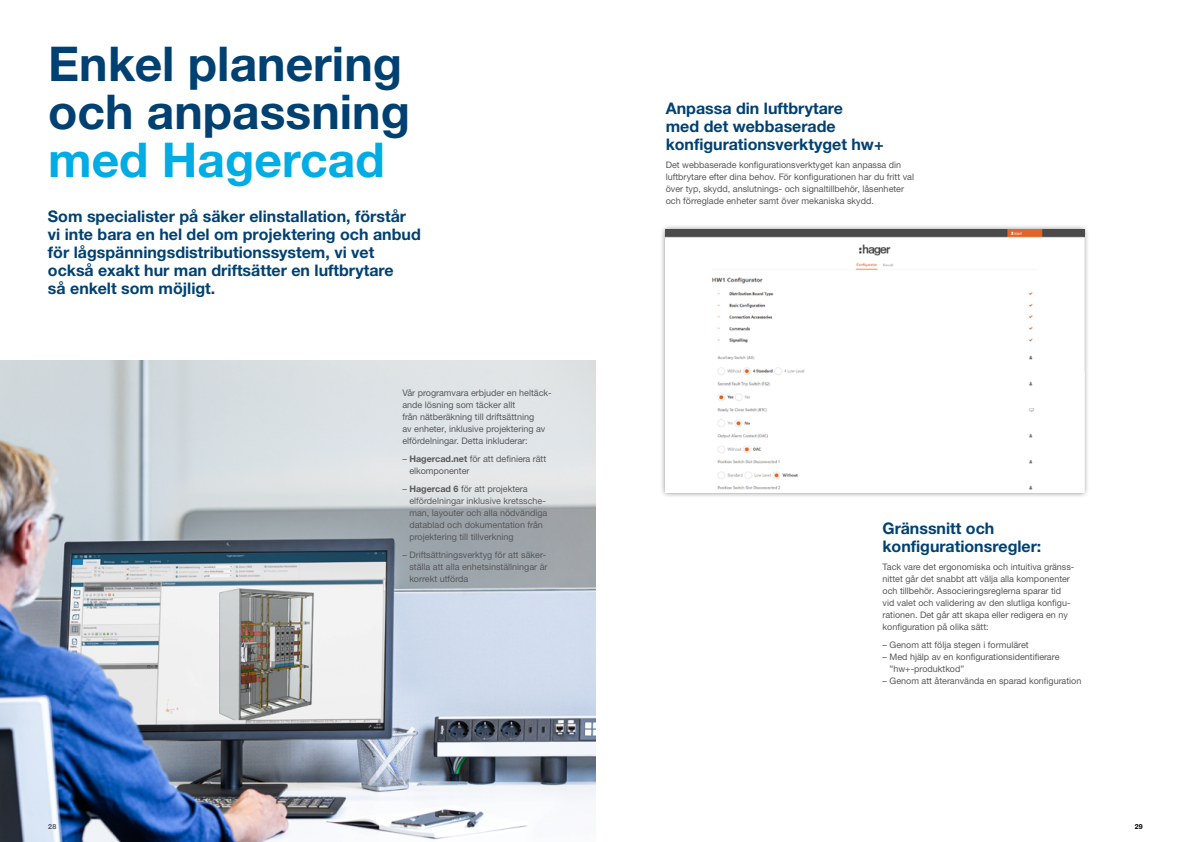
<style>
.page{position:relative;width:1191px;height:842px;background:#fff}
.page>*{position:absolute;margin:0;border:0;box-sizing:border-box;transform-origin:0 0}
.t1{font:700 48px/48px "Helvetica Neue LTW1 G";color:#004171}
.t2{font:700 48px "Helvetica Neue LTW1 G";color:#00ace4}
.t3{font:700 16px/18px "Helvetica Neue LTW1 G";color:#004171}
.t4{font:9px/12px "Helvetica Neue LTW1 G";color:#58585a}
.t5{font:700 7px "Helvetica Neue LTW1 G";color:#000}
.t6{font:700 7px "Helvetica Neue LTW1 G";color:#58585a}
.s1{font-weight:700}
</style>
<div class="page">
<img style="left:0;top:360px;width:595px;height:482px">
<div style="left:660px;top:224px;width:429px;height:274px;background:#000;opacity:.47"></div>
<img style="left:666px;top:229px;width:418px;height:263px">
<h1 class="t1" style="left:48px;top:40px;width:363px">Enkel planering och anpassning</h1>
<h1 class="t2" style="left:48px;top:131px;width:338px">med Hagercad</h1>
<h2 class="t3" style="left:48px;top:208px;width:374px">Som specialister på säker elinstallation, förstår vi inte bara en hel del om projektering och anbud för lågspänningsdistributionssystem, vi vet också exakt hur man driftsätter en luftbrytare<br>så enkelt som möjligt.</h2>
<p class="t6" style="left:48px;top:822px;width:10px">28</p>
<p class="t4" style="left:402px;top:387px;width:151px">Vår programvara erbjuder en heltäck&shy;ande lösning som täcker allt<br>från nätberäkning till driftsättning<br>av enheter, inklusive projektering av elfördelningar. Detta inkluderar:</p>
<p class="t4" style="left:409px;top:453px;width:138px;text-indent:-7px">– <span class="s1">Hagercad.net</span> för att definiera rätt elkomponenter</p>
<p class="t4" style="left:409px;top:483px;width:139px;text-indent:-7px">– <span class="s1">Hagercad 6</span> för att projektera elfördelningar inklusive kretssche&shy;man, layouter och alla nödvändiga datablad och dokumentation från projektering till tillverkning</p>
<p class="t4" style="left:409px;top:549px;width:140px;text-indent:-7px">– Driftsättningsverktyg för att säker&shy;ställa att alla enhetsinställningar är korrekt utförda</p>
<h2 class="t3" style="left:666px;top:100px;width:219px">Anpassa din luftbrytare<br>med det webbaserade konfigurationsverktyget hw+</h2>
<p class="t4" style="left:666px;top:159px;width:250px">Det webbaserade konfigurationsverktyget kan anpassa din luftbrytare efter dina behov. För konfigurationen har du fritt val över typ, skydd, anslutnings- och signaltillbehör, låsenheter och förreglade enheter samt över mekaniska skydd.</p>
<h2 class="t3" style="left:882px;top:520px;width:160px">Gränssnitt och konfigurationsregler:</h2>
<p class="t4" style="left:882px;top:561px;width:193px">Tack vare det ergonomiska och intuitiva gränss&shy;nittet går det snabbt att välja alla komponenter och tillbehör. Associeringsreglerna sparar tid vid valet och validering av den slutliga konfigu&shy;rationen. Det går att skapa eller redigera en ny konfiguration på olika sätt:</p>
<p class="t4" style="left:882px;top:639px;width:148px">– Genom att följa stegen i formuläret</p>
<p class="t4" style="left:889px;top:651px;width:171px;text-indent:-7px">– Med hjälp av en konfigurationsidentifierare ”hw+-produktkod”</p>
<p class="t4" style="left:882px;top:675px;width:200px">– Genom att återanvända en sparad konfiguration</p>
<p class="t5" style="left:1134px;top:822px;width:10px">29</p>
</div>
